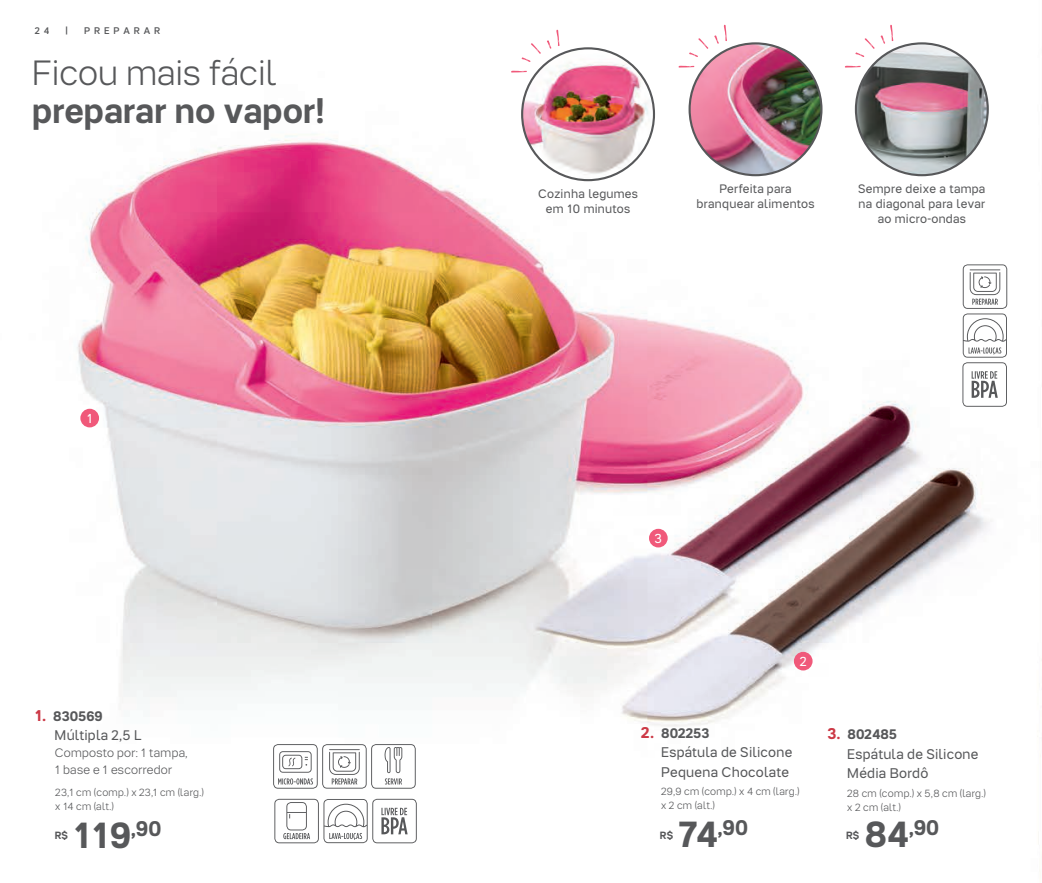
<style>
.page{position:relative;width:1042px;height:883px;background:#fff}
.page>*{position:absolute;margin:0;border:0;box-sizing:border-box;transform-origin:0 0}
.t1{font:700 36.75px "Tupper PRO";color:#57585a}
.t2{font:700 35px "Tupper PRO";color:#57585a}
.t3{font:300 35px "Tupper PRO";color:#57585a}
.t4{font:700 21.35px "Tupper PRO";color:#57585a}
.t5{font:14px/19.2px "Tupper PRO";letter-spacing:.015em;color:#57585a}
.t6{font:13.12px "Tupper PRO";color:#fff}
.t7{font:12.25px/14.7px "Tupper PRO";letter-spacing:.02em;color:#57585a;text-align:center}
.t8{font:300 12.25px/17.5px "Tupper PRO";letter-spacing:.02em;color:#57585a}
.t9{font:300 10.5px/14px "Tupper PRO";letter-spacing:.025em;color:#57585a}
.t10{font:700 10.5px "Tupper PRO";color:#57585a}
.t11{font:500 9.62px "Tupper PRO";letter-spacing:.4em;color:#57585a}
.s1{font-weight:700;font-size:15.75px;color:#cc3946}
.s2{font-weight:700}
</style>
<div class="page">
<img style="left:77px;top:39px;width:931px;height:805px">
<svg style="left:274px;top:799px;width:143px;height:44px"></svg>
<svg style="left:273px;top:744px;width:143px;height:45px"></svg>
<img style="left:856px;top:43px;width:132px;height:132px;border-radius:66px">
<svg style="left:880px;top:24px;width:13px;height:20px"></svg>
<svg style="left:844px;top:38px;width:30px;height:30px"></svg>
<img style="left:689px;top:43px;width:132px;height:132px;border-radius:66px">
<svg style="left:714px;top:24px;width:13px;height:20px"></svg>
<svg style="left:678px;top:38px;width:30px;height:30px"></svg>
<img style="left:522px;top:50px;width:132px;height:129px">
<svg style="left:547px;top:29px;width:13px;height:20px"></svg>
<svg style="left:510px;top:43px;width:31px;height:30px"></svg>
<div style="left:80px;top:409px;width:19px;height:18px;background:#f0597a;border-radius:50%"></div>
<div style="left:794px;top:652px;width:18px;height:18px;background:#f0597a;border-radius:50%"></div>
<div style="left:649px;top:529px;width:19px;height:18px;background:#f0597a;border-radius:50%"></div>
<svg style="left:962px;top:264px;width:45px;height:143px"></svg>
<p class="t11" style="left:35px;top:25px;width:16px">2 4</p>
<p class="t11" style="left:66px;top:25px;width:4px">|</p>
<p class="t11" style="left:84px;top:25px;width:78px">PREPARAR</p>
<h2 class="t3" style="left:32px;top:52px;width:246px">Ficou mais fácil</h2>
<h2 class="t2" style="left:32px;top:91px;width:294px">preparar no vapor!</h2>
<p class="t6" style="left:87px;top:411px;width:8px">1</p>
<h3 class="t5" style="left:55px;top:706px;width:89px;text-indent:-20px"><span class="s1">1.</span> <span class="s2">830569<br></span>Múltipla 2,5 L</h3>
<p class="t8" style="left:55px;top:744px;width:134px">Composto por: 1 tampa,<br>1 base e 1 escorredor</p>
<p class="t9" style="left:55px;top:785px;width:150px">23,1 cm (comp.) x 23,1 cm (larg.) x 14 cm (alt.)</p>
<p class="t10" style="left:55px;top:830px;width:15px">R$</p>
<h3 class="t4" style="left:131px;top:816px;width:32px">,90</h3>
<h1 class="t1" style="left:73px;top:814px;width:59px">119</h1>
<p class="t7" style="left:538px;top:186px;width:101px">Cozinha legumes em 10 minutos</p>
<p class="t7" style="left:696px;top:182px;width:119px">Perfeita para branquear alimentos</p>
<p class="t7" style="left:858px;top:182px;width:129px">Sempre deixe a tampa na diagonal para levar ao micro-ondas</p>
<p class="t6" style="left:654px;top:531px;width:9px">3</p>
<p class="t6" style="left:800px;top:654px;width:9px">2</p>
<h3 class="t5" style="left:661px;top:724px;width:133px;text-indent:-20px"><span class="s1">2.</span> <span class="s2">802253<br></span>Espátula de Silicone<br>Pequena Chocolate</h3>
<p class="t9" style="left:661px;top:785px;width:140px">29,9 cm (comp.) x 4 cm (larg.) x 2 cm (alt.)</p>
<h3 class="t5" style="left:847px;top:725px;width:133px;text-indent:-20px"><span class="s1">3.</span> <span class="s2">802485<br></span>Espátula de Silicone<br>Média Bordô</h3>
<p class="t9" style="left:847px;top:786px;width:140px">28 cm (comp.) x 5,8 cm (larg.) x 2 cm (alt.)</p>
<p class="t10" style="left:660px;top:829px;width:15px">R$</p>
<h3 class="t4" style="left:718px;top:815px;width:32px">,90</h3>
<h1 class="t1" style="left:678px;top:813px;width:41px">74</h1>
<p class="t10" style="left:846px;top:829px;width:15px">R$</p>
<h3 class="t4" style="left:909px;top:815px;width:32px">,90</h3>
<h1 class="t1" style="left:864px;top:813px;width:46px">84</h1>
</div>
